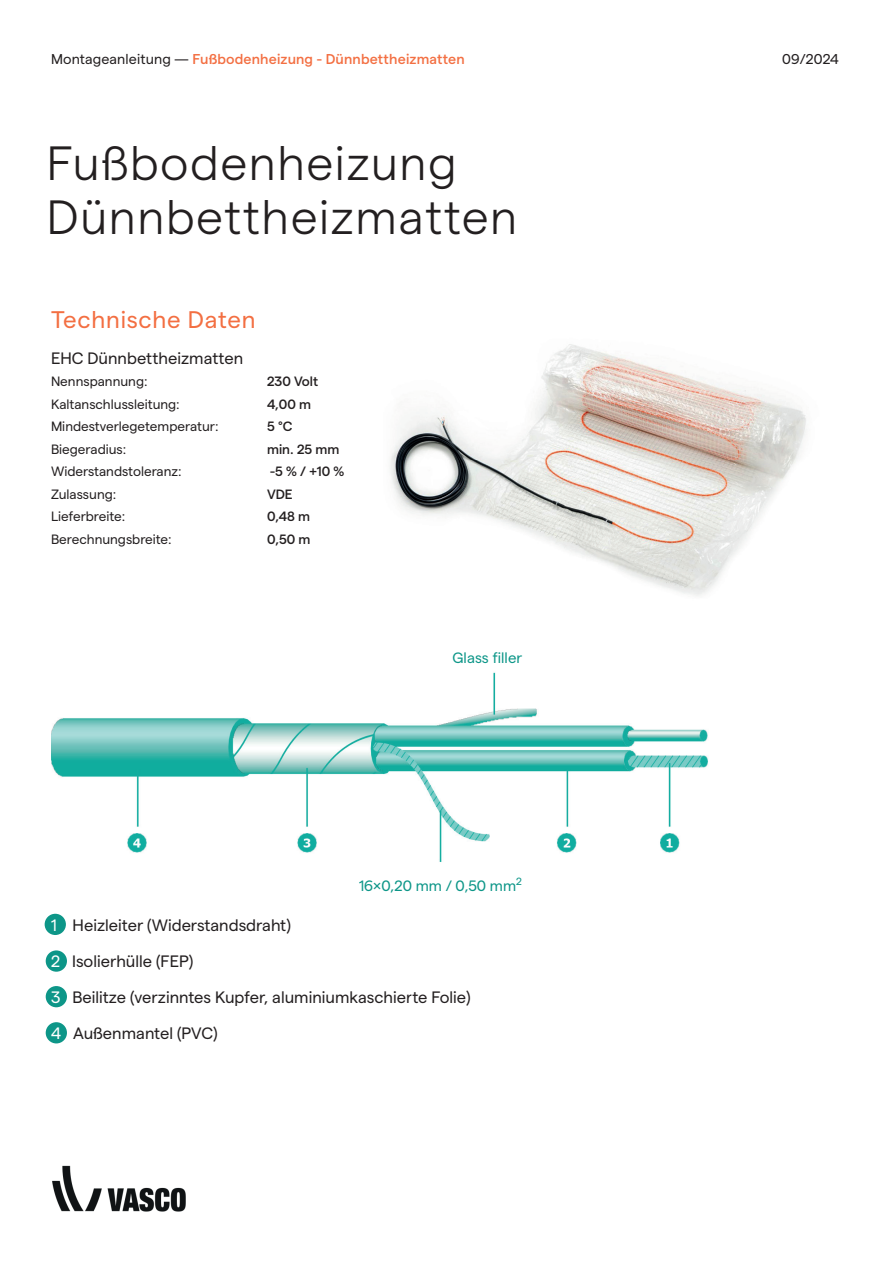
<style>
.page{position:relative;width:893px;height:1263px;background:#fff}
.page>*{position:absolute;margin:0;border:0;box-sizing:border-box;transform-origin:0 0}
.t1{font:300 48px/54px "Matter";letter-spacing:.03em;color:#231f20}
.t2{font:24px "Matter";letter-spacing:.03em;color:#f36f42}
.t3{font:16.5px/36px "Matter";color:#231f20}
.t4{font:15px "Matter";color:#0d9688}
.t5{font:500 14.25px "Matter";letter-spacing:.01em;color:#f36f42}
.t6{font:14.25px "Matter";letter-spacing:.01em;color:#231f20}
.t7{font:13.5px "Matter";color:#231f20}
.t8{font:500 13.5px "Matter";color:#231f20}
.s1{font-weight:400;color:#231f20}
.s2{color:#fff}
</style>
<div class="page">
<img style="left:52px;top:1165px;width:134px;height:47px">
<img style="left:390px;top:344px;width:416px;height:252px">
<img style="left:51px;top:672px;width:657px;height:190px">
<div style="left:46px;top:950px;width:21px;height:22px;background:#0d9688;border-radius:50%"></div>
<div style="left:45px;top:914px;width:21px;height:21px;background:#0d9688;border-radius:50%"></div>
<div style="left:46px;top:986px;width:21px;height:21px;background:#0d9688;border-radius:50%"></div>
<div style="left:46px;top:1022px;width:21px;height:21px;background:#0d9688;border-radius:50%"></div>
<p class="t5" style="left:51px;top:48px;width:415px"><span class="s1">Montageanleitung —</span> Fußbodenheizung - Dünnbettheizmatten</p>
<p class="t6" style="left:782px;top:49px;width:58px">09/2024</p>
<h1 class="t1" style="left:47px;top:132px;width:472px">Fußbodenheizung<br>Dünnbettheizmatten</h1>
<h2 class="t2" style="left:51px;top:302px;width:206px">Technische Daten</h2>
<p class="t3" style="left:51px;top:338px;width:194px">EHC Dünnbettheizmatten</p>
<p class="t7" style="left:51px;top:371px;width:98px">Nennspannung:</p>
<p class="t8" style="left:267px;top:371px;width:53px">230 Volt</p>
<p class="t7" style="left:51px;top:394px;width:130px">Kaltanschlussleitung:</p>
<p class="t8" style="left:267px;top:394px;width:46px">4,00 m</p>
<p class="t7" style="left:51px;top:416px;width:169px">Mindestverlegetemperatur:</p>
<p class="t8" style="left:267px;top:416px;width:27px">5 °C</p>
<p class="t7" style="left:51px;top:439px;width:77px">Biegeradius:</p>
<p class="t8" style="left:267px;top:439px;width:74px">min. 25 mm</p>
<p class="t7" style="left:51px;top:462px;width:132px">Widerstandstoleranz:</p>
<p class="t8" style="left:270px;top:461px;width:76px">-5 % / +10 %</p>
<p class="t7" style="left:51px;top:484px;width:67px">Zulassung:</p>
<p class="t8" style="left:267px;top:484px;width:27px">VDE</p>
<p class="t7" style="left:51px;top:507px;width:76px">Lieferbreite:</p>
<p class="t8" style="left:267px;top:506px;width:45px">0,48 m</p>
<p class="t7" style="left:51px;top:529px;width:122px">Berechnungsbreite:</p>
<p class="t8" style="left:267px;top:529px;width:45px">0,50 m</p>
<p class="t4" style="left:452px;top:647px;width:71px">Glass filler</p>
<p class="t4" style="left:359px;top:875px;width:164px">16×0,20 mm / 0,50 mm<sup>2</sup></p>
<p class="t3" style="left:51px;top:906px;width:421px"><span class="s2">1</span> Heizleiter (Widerstandsdraht)<br><span class="s2">2</span> Isolierhülle (FEP)<br><span class="s2">3</span> Beilitze (verzinntes Kupfer, aluminiumkaschierte Folie)<br><span class="s2">4</span> Außenmantel (PVC)</p>
</div>
